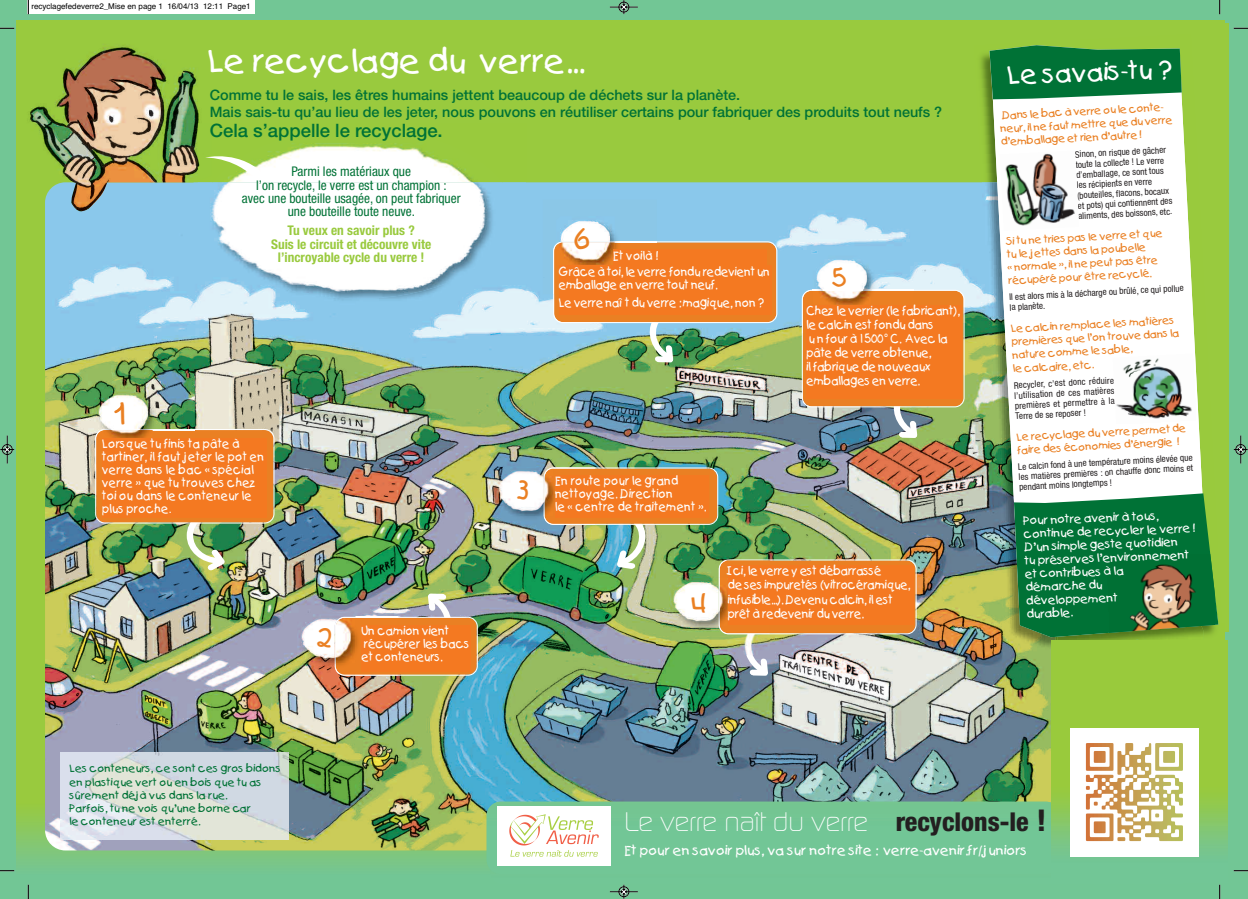
<style>
.page{position:relative;width:1248px;height:899px;background:#fff}
.page>*{position:absolute;margin:0;border:0;box-sizing:border-box;transform-origin:0 0}
.t1{font:30.8px "Kids";color:#fff}
.t2{font:29.8px "Kids";color:#ea8023}
.t3{font:300 29.4px "Digital";color:#fff}
.t4{font:28.2px "Kids";color:#ea8023}
.t5{font:27.7px "Kids";color:#ea8023}
.t6{font:27px "Kids";color:#ea8023}
.t7{font:300 26px "Digital";color:#fff}
.t8{font:800 condensed 26px "Helvetica Neue";color:#231f20}
.t9{font:25.7px "Kids";color:#ea8023}
.t10{font:24.6px "Kids";color:#fff}
.t11{font:24.1px "Kids";color:#ea8023}
.t12{font:500 18.5px "Helvetica Neue";color:#007236}
.t13{font:500 14.4px/17.2px "Helvetica Neue";color:#007236}
.t14{font:condensed 13.3px/13.3px "Helvetica Neue";color:#007236;text-align:center}
.t15{font:700 condensed 13.3px/13.3px "Helvetica Neue";color:#99ca3e;text-align:center}
.t16{font:13px "Kids Plain";color:#fff}
.t17{font:12px/14px "Kids Plain";letter-spacing:-.015em;color:#fff;scale:.9 1}
.t18{font:12px/13px "Kids Plain";letter-spacing:.015em;color:#fff;scale:.9 1}
.t19{font:11.3px/13.3px "Kids";color:#fff}
.t20{font:10.3px/13.1px "Kids";color:#fff}
.t21{font:10.3px/13.1px "Kids";color:#ea8023}
.t22{font:10.3px/13.1px "Kids";color:#007236}
.t23{font:condensed 9.2px/10.3px "Helvetica Neue";color:#231f20}
.t24{font:8px "Helvetica";color:#000}
.s1{font-family:"Helvetica"}
.s2{font-family:"Lucida Grande"}
.s3{font-size:30px}
.s4{font-family:"Helvetica Neue";font-weight:800;font-stretch:condensed;font-size:30.8px;color:#231f20}
</style>
<div class="page">
<div style="left:0;top:0;width:1247px;height:899px;background:#72c695"></div>
<img style="left:16px;top:20px;width:1208px;height:846px">
<div style="left:102px;top:438px;width:164px;height:79px;background:#f47921"></div>
<div style="left:559px;top:266px;width:212px;height:49px;background:#f47921"></div>
<div style="left:728px;top:565px;width:185px;height:60px;background:#f47921"></div>
<div style="left:806px;top:305px;width:155px;height:94px;background:#f47921"></div>
<div style="left:555px;top:475px;width:153px;height:42px;background:#f47921"></div>
<div style="left:613px;top:249px;width:153px;height:16px;background:#f47921"></div>
<div style="left:361px;top:625px;width:109px;height:46px;background:#f47921"></div>
<img style="left:486px;top:801px;width:574px;height:73px;border-radius:14px">
<div style="left:497px;top:806px;width:114px;height:59px;background:#fff"></div>
<img style="left:509px;top:814px;width:90px;height:43px">
<img style="left:1051px;top:640px;width:176px;height:233px">
<img style="left:1070px;top:728px;width:128px;height:128px">
<div style="left:27px;top:0;width:228px;height:13px;background:#fff"></div>
<svg style="left:28px;top:0;width:1px;height:14px"></svg>
<svg style="left:0;top:28px;width:14px;height:1px"></svg>
<svg style="left:1219px;top:0;width:1px;height:14px"></svg>
<svg style="left:28px;top:884px;width:1px;height:15px"></svg>
<svg style="left:0;top:870px;width:14px;height:1px"></svg>
<svg style="left:1219px;top:884px;width:2px;height:15px"></svg>
<svg style="left:1233px;top:870px;width:14px;height:1px"></svg>
<svg style="left:610px;top:0;width:28px;height:14px"></svg>
<svg style="left:610px;top:884px;width:28px;height:14px"></svg>
<svg style="left:0;top:435px;width:14px;height:28px"></svg>
<svg style="left:989px;top:20px;width:259px;height:617px;background:#a0c79d"></svg>
<p class="t24" style="left:31px;top:2px;width:221px">recyclagefedeverre2_Mise en page 1 16/04/13 12:11 Page1</p>
<h1 class="t1" style="left:208px;top:49px;width:377px">Le recyclage du verre...</h1>
<h3 class="t13" style="left:210px;top:87px;width:733px">Comme tu le sais, les êtres humains jettent beaucoup de déchets sur la planète.<br>Mais sais-tu qu’au lieu de les jeter, nous pouvons en réutiliser certains pour fabriquer des produits tout neufs ?</h3>
<h3 class="t12" style="left:210px;top:124px;width:234px">Cela s’appelle le recyclage.</h3>
<h2 class="t2" style="left:116px;top:402px;width:10px">1</h2>
<p class="t14" style="left:242px;top:166px;width:220px">Parmi les matériaux que<br>l’on recycle, le verre est un champion :<br>avec une bouteille usagée, on peut fabriquer une bouteille toute neuve.</p>
<p class="t15" style="left:271px;top:224px;width:162px">Tu veux en savoir plus ?<br>Suis le circuit et découvre vite l’incroyable cycle du verre !</p>
<h3 class="t4" style="left:574px;top:228px;width:19px">6</h3>
<p class="t17" style="left:613px;top:248px;width:51px">Et voilà !</p>
<p class="t20" style="left:564px;top:252px;width:193px;text-indent:51px">Et voilà !<br>Grâce à toi, le verre fondu redevient un emballage en verre tout neuf.</p>
<p class="t20" style="left:564px;top:298px;width:200px">Le verre naît du verre : magique, non?</p>
<p class="t17" style="left:559px;top:265px;width:236px;line-height:13px">Grâce à toi, le verre fondu redevient un emballage en verre tout neuf.</p>
<p class="t17" style="left:559px;top:295px;width:229px">Le verre naît du verre : magique, non ?</p>
<p class="t18" style="left:102px;top:437px;width:181px">Lorsque tu finis ta pâte à tartiner, il faut jeter le pot en verre dans le bac « spécial verre » que tu trouves chez toi ou dans le conteneur le plus proche<span class="s1">.</span></p>
<p class="t20" style="left:104px;top:438px;width:159px">Lorsque tu finis ta pâte à tartiner, il faut jeter le pot en verre dans le bac « spécial verre » que tu trouves chez toi ou dans le conteneur le plus proche.</p>
<h3 class="t6" style="left:516px;top:478px;width:15px">3</h3>
<p class="t18" style="left:555px;top:474px;width:169px">En route pour le grand nettoyage. Direction<br>le « centre de traitement ».</p>
<p class="t20" style="left:555px;top:478px;width:134px">En route pour le grand nettoyage ! Direction<br>le «centre de traitement»</p>
<h3 class="t11" style="left:832px;top:268px;width:17px">5</h3>
<p class="t17" style="left:806px;top:304px;width:172px">Chez le verrier (le fabricant), le calcin est fondu dans<br>u n four à 1 500<span class="s2">°</span> C. Avec la pâte de verre obtenue,<br>il fabrique de nouveaux emballages en verre.</p>
<p class="t20" style="left:812px;top:305px;width:145px">Chez le verrier (le fabricant de verre), le calcin est fondu dans un four à 1500<span class="s2">°</span>C.<br>Avec la pâte de verre obtenue, il fabrique<br>de nouveaux emballages</p>
<h3 class="t9" style="left:317px;top:627px;width:18px">2</h3>
<p class="t17" style="left:361px;top:624px;width:122px;line-height:13px">Un camion vient récupérer les bacs et conteneurs.</p>
<p class="t20" style="left:363px;top:626px;width:102px">Un camion vient récupérer les bacs et conteneurs.</p>
<h3 class="t5" style="left:691px;top:592px;width:16px">4</h3>
<p class="t17" style="left:728px;top:564px;width:205px">Ici, le verre y est débarrassé<br>de ses impuretés (vitrocéramique, infusible...). Devenu calcin, il est prêt à redevenir du verre.</p>
<p class="t20" style="left:729px;top:570px;width:181px">Ici, le verre y est débarrassé<br>de ses impuretés puis broyé<br>en tout petits morceaux.<br>Ce verre broyé s’appelle le calcin.</p>
<h3 class="t10" style="left:1006px;top:65px;width:167px;rotate:-2deg">Le savais-tu ?</h3>
<p class="t21" style="left:999px;top:110px;width:174px;rotate:-3deg">Dans le bac à verre ou le conte&shy;neur, il ne faut mettre que du verre d’emballage et rien d’autre !</p>
<p class="t23" style="left:1074px;top:150px;width:96px;rotate:-3deg">Sinon, on risque de gâcher toute la collecte ! Le verre d’emballage, ce sont tous les récipients en verre (bouteilles, flacons, bocaux et pots) qui contiennent des aliments, des boissons, etc.</p>
<p class="t21" style="left:1005px;top:235px;width:158px;rotate:-3deg">Si tu ne tries pas le verre et que tu le jettes dans la poubelle<br>« normale », il ne peut pas être récupéré pour être recyclé.</p>
<p class="t23" style="left:1008px;top:292px;width:176px;rotate:-3deg">Il est alors mis à la décharge ou brûlé, ce qui pollue la planète.</p>
<p class="t21" style="left:1010px;top:323px;width:170px;line-height:13.4px;rotate:-3deg">Le calcin remplace les matières premières que l’on trouve dans la nature comme le sable,<br>le calcaire, etc.</p>
<p class="t23" style="left:1013px;top:381px;width:102px;text-align:justify;rotate:-3deg">Recycler, c’est donc réduire l’utilisation de ces matières premières et permettre à la Terre de se reposer !</p>
<p class="t21" style="left:1016px;top:431px;width:171px;rotate:-3deg">Le recyclage du verre permet de faire des économies d’énergie !</p>
<p class="t23" style="left:1017px;top:462px;width:176px;text-align:justify;rotate:-3deg">Le calcin fond à une température moins élevée que les matières premières : on chauffe donc moins et pendant moins longtemps !</p>
<p class="t19" style="left:1022px;top:515px;width:173px;rotate:-2deg">Pour notre avenir à tous, continue de recycler le verre !<br>D’un simple geste quotidien<br>tu préserves l’environnement et contribues à la<br>démarche du<br>développement<br>durable.</p>
<p class="t22" style="left:69px;top:763px;width:213px">Les conteneurs, ce sont ces gros bidons en plastique vert ou en bois que tu as sûrement déjà vus dans la rue.<br>Parfois, tu ne vois qu’une borne car<br>le conteneur est enterré.</p>
<h3 class="t8" style="left:895px;top:812px;width:152px">recyclons-le <span class="s3">!</span></h3>
<h3 class="t7" style="left:624px;top:807px;width:245px">Le verre naît du verre</h3>
<p class="t16" style="left:624px;top:842px;width:404px">Et pour en savoir plus, va sur notre site : verre-avenir.fr/juniors</p>
<h3 class="t3" style="left:589px;top:822px;width:471px">Le verre naît du verre <span class="s4">recyclons-le !</span></h3>
</div>
